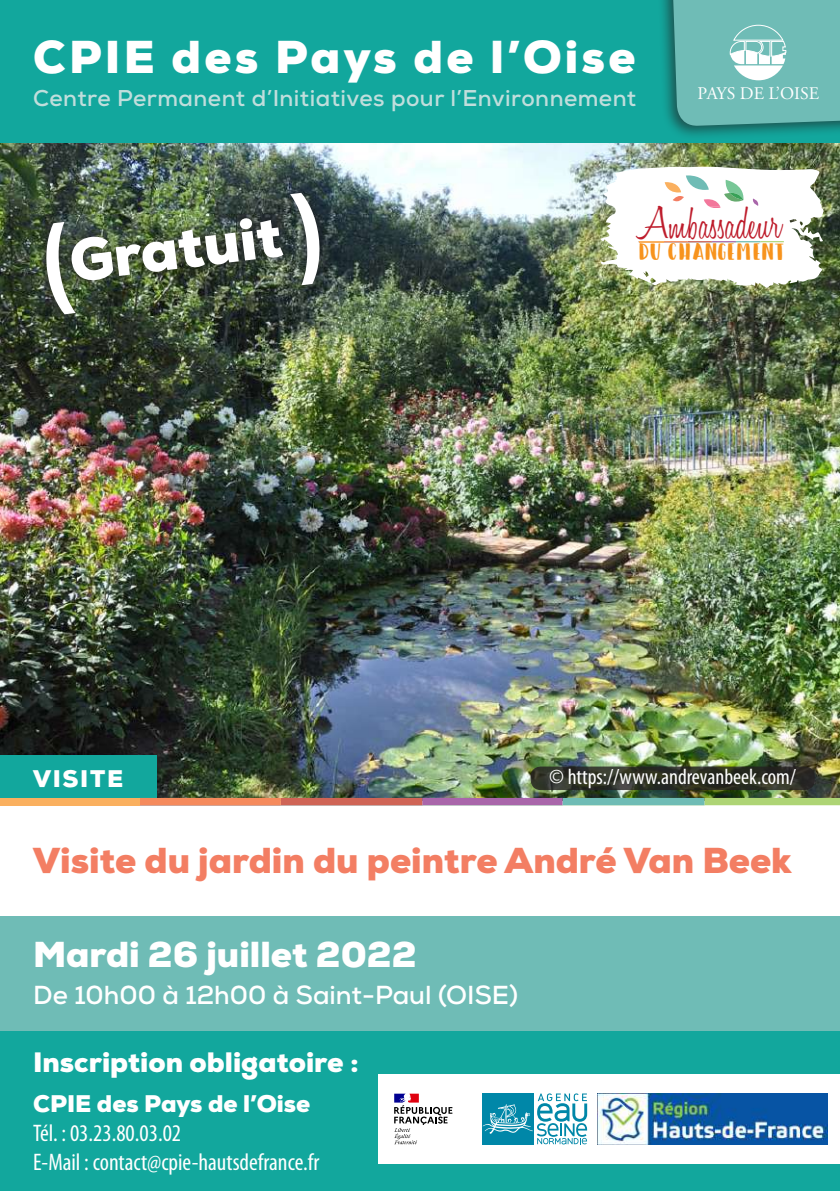
<style>
.page{position:relative;width:840px;height:1191px;background:#fff}
.page>*{position:absolute;margin:0;border:0;box-sizing:border-box;transform-origin:0 0}
.t1{font:900 58.6px "Nexa";color:#fff}
.t2{font:300 46.8px "Honey Script";color:#be1d2c}
.t3{font:900 46px "Nexa";letter-spacing:.07em;color:#fff}
.t4{font:900 36px "Nexa";color:#f37e63}
.t5{font:900 36px "Nexa";color:#fff}
.t6{font:900 28px "Nexa";color:#fff}
.t7{font:700 26px "Nexa";color:#fff}
.t8{font:24.6px "Happy Camper Regular";color:#f7931d}
.t9{font:condensed 24px/28.8px "Myriad Pro";color:#fff}
.t10{font:900 24px "Nexa";color:#fff}
.t11{font:700 22.8px "Nexa";letter-spacing:.02em;color:#c0dedc}
.t12{font:condensed 22px "Myriad Pro";color:#fff}
.t13{font:17.6px "Adobe Garamond Pro";color:#fff}
</style>
<div class="page">
<div style="left:0;top:1030px;width:839px;height:161px;background:#12a79d"></div>
<img style="left:0;top:143px;width:839px;height:655px">
<div style="left:0;top:916px;width:839px;height:114px;background:#6fbcb6"></div>
<div style="left:0;top:0;width:839px;height:143px;background:#12a79d"></div>
<div style="left:0;top:755px;width:156px;height:49px;background:#12a79d"></div>
<svg style="left:139px;top:798px;width:700px;height:7px;background:#b59381"></svg>
<div style="left:0;top:798px;width:139px;height:7px;background:#fab05f"></div>
<div style="left:656px;top:0;width:183px;height:140px;background:#231f20;opacity:.6"></div>
<svg style="left:671px;top:0;width:168px;height:126px;background:#73bcb6"></svg>
<div style="left:378px;top:1074px;width:461px;height:89px;background:#fff"></div>
<img style="left:597px;top:1093px;width:229px;height:51px">
<svg style="left:394px;top:1093px;width:58px;height:51px"></svg>
<svg style="left:482px;top:1093px;width:105px;height:51px"></svg>
<svg style="left:599px;top:167px;width:226px;height:121px"></svg>
<div style="left:35px;top:182px;width:294px;height:142px;background:#231f20;opacity:.75"></div>
<svg style="left:44px;top:222px;width:32px;height:92px"></svg>
<svg style="left:290px;top:193px;width:31px;height:92px"></svg>
<svg style="left:530px;top:766px;width:284px;height:24px;background:#2f3227"></svg>
<h3 class="t3" style="left:33px;top:27px;width:603px">CPIE des Pays de l’Oise</h3>
<p class="t11" style="left:33px;top:84px;width:604px">Centre Permanent d’Initiatives pour l’Environnement</p>
<p class="t13" style="left:697px;top:83px;width:123px">PAYS DE L’OISE</p>
<h1 class="t1" style="left:65px;top:224px;width:215px;rotate:-7deg">Gratuit</h1>
<p class="t10" style="left:33px;top:763px;width:92px">VISITE</p>
<h2 class="t2" style="left:637px;top:195px;width:146px">Ambassadeur</h2>
<p class="t8" style="left:638px;top:239px;width:147px">DU CHANGEMENT</p>
<p class="t12" style="left:549px;top:763px;width:248px">© https://www.andrevanbeek.com/</p>
<h3 class="t4" style="left:33px;top:837px;width:759px">Visite du jardin du peintre André Van Beek</h3>
<h3 class="t5" style="left:33px;top:931px;width:384px">Mardi 26 juillet 2022</h3>
<p class="t7" style="left:33px;top:977px;width:486px">De 10h00 à 12h00 à Saint-Paul (OISE)</p>
<p class="t6" style="left:33px;top:1044px;width:327px">Inscription obligatoire :</p>
<p class="t10" style="left:33px;top:1088px;width:278px">CPIE des Pays de l’Oise</p>
<p class="t9" style="left:33px;top:1118px;width:287px">Tél. : 03.23.80.03.02<br>E-Mail : contact@cpie-hautsdefrance.fr</p>
</div>
